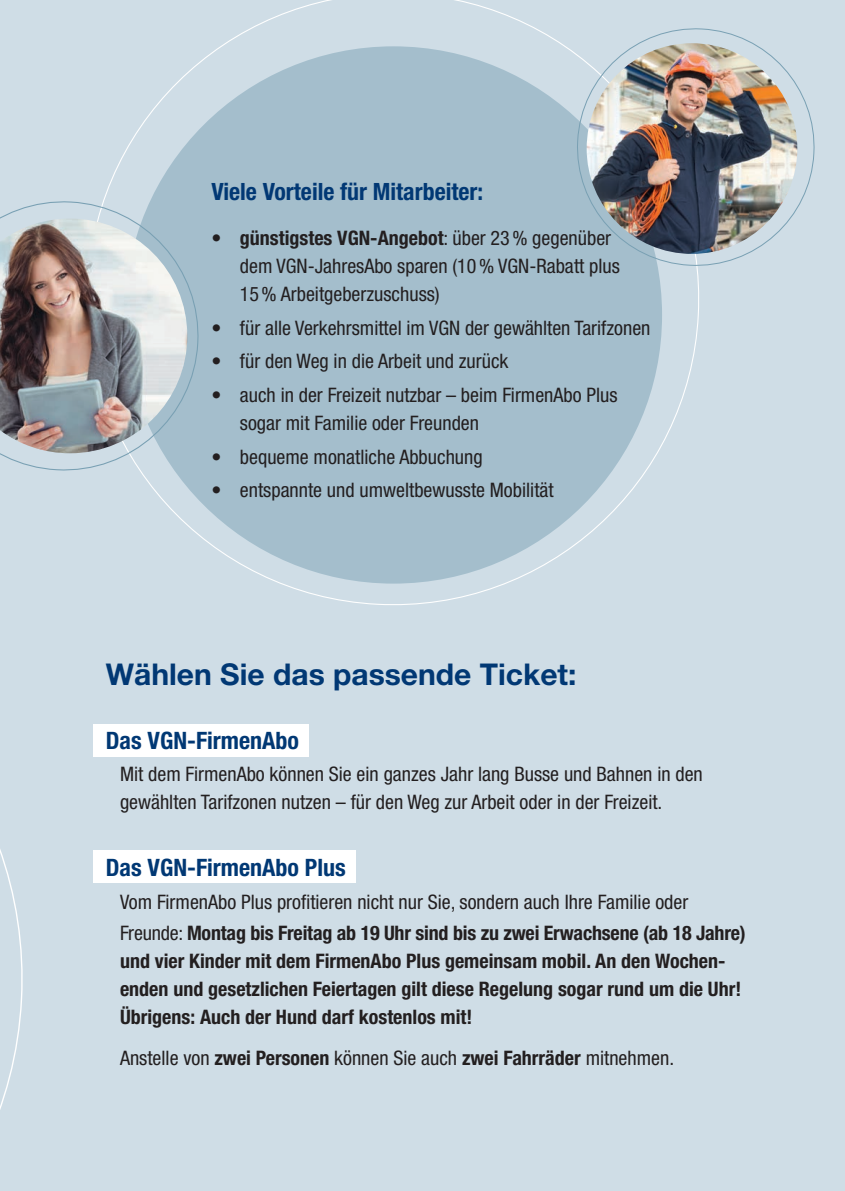
<style>
.page{position:relative;width:845px;height:1191px;background:#cfdde6}
.page>*{position:absolute;margin:0;border:0;box-sizing:border-box;transform-origin:0 0}
.t1{font:700 30px "Helvetica Neue";color:#013874}
.t2{font:700 condensed 24px "Helvetica Neue";color:#013874}
.t3{font:700 condensed 23.8px "Helvetica Neue";color:#013874}
.t4{font:condensed 20px/28px "Helvetica Neue";color:#231f20}
.t5{font:700 condensed 20px/28px "Helvetica Neue";color:#231f20}
.s1{font-weight:700}
</style>
<div class="page">
<svg style="left:104px;top:0;width:595px;height:605px"></svg>
<svg style="left:0;top:849px;width:23px;height:261px"></svg>
<div style="left:125px;top:46px;width:537px;height:537px;background:#a4becc;border-radius:50%"></div>
<img style="left:0;top:198px;width:199px;height:275px">
<img style="left:574px;top:26px;width:241px;height:243px">
<div style="left:93px;top:724px;width:216px;height:32px;background:#fff"></div>
<div style="left:93px;top:850px;width:262px;height:33px;background:#fff"></div>
<p class="t3" style="left:212px;top:177px;width:273px">Viele Vorteile für Mitarbeiter:</p>
<p class="t4" style="left:240px;top:224px;width:381px;text-indent:-28px">• <span class="s1">günstigstes VGN-Angebot</span>: über 23% gegenüber dem VGN-JahresAbo sparen (10% VGN-Rabatt plus<br>15% Arbeitgeberzuschuss)</p>
<p class="t4" style="left:212px;top:313px;width:440px">• für alle Verkehrsmittel im VGN der gewählten Tarifzonen</p>
<p class="t4" style="left:212px;top:347px;width:298px">• für den Weg in die Arbeit und zurück</p>
<p class="t4" style="left:240px;top:381px;width:379px;text-indent:-28px">• auch in der Freizeit nutzbar – beim FirmenAbo Plus sogar mit Familie oder Freunden</p>
<p class="t4" style="left:212px;top:442px;width:273px">• bequeme monatliche Abbuchung</p>
<p class="t4" style="left:212px;top:476px;width:343px">• entspannte und umweltbewusste Mobilität</p>
<h1 class="t1" style="left:106px;top:656px;width:472px">Wählen Sie das passende Ticket:</h1>
<p class="t2" style="left:106px;top:725px;width:195px">Das VGN-FirmenAbo</p>
<p class="t4" style="left:120px;top:760px;width:584px">Mit dem FirmenAbo können Sie ein ganzes Jahr lang Busse und Bahnen in den gewählten Tarifzonen nutzen – für den Weg zur Arbeit oder in der Freizeit.</p>
<p class="t2" style="left:106px;top:853px;width:241px">Das VGN-FirmenAbo Plus</p>
<p class="t4" style="left:120px;top:887px;width:627px;line-height:30px">Vom FirmenAbo Plus profitieren nicht nur Sie, sondern auch Ihre Familie oder<br>Freunde: <span class="s1">Montag bis Freitag ab 19 Uhr sind bis zu zwei Erwachsene (ab 18 Jahre)</span></p>
<p class="t5" style="left:120px;top:946px;width:623px">und vier Kinder mit dem FirmenAbo Plus gemeinsam mobil. An den Wochen&shy;enden und gesetzlichen Feiertagen gilt diese Regelung sogar rund um die Uhr!<br>Übrigens: Auch der Hund darf kostenlos mit!</p>
<p class="t4" style="left:120px;top:1043px;width:555px">Anstelle von <span class="s1">zwei Personen</span> können Sie auch <span class="s1">zwei Fahrräder</span> mitnehmen.</p>
</div>
